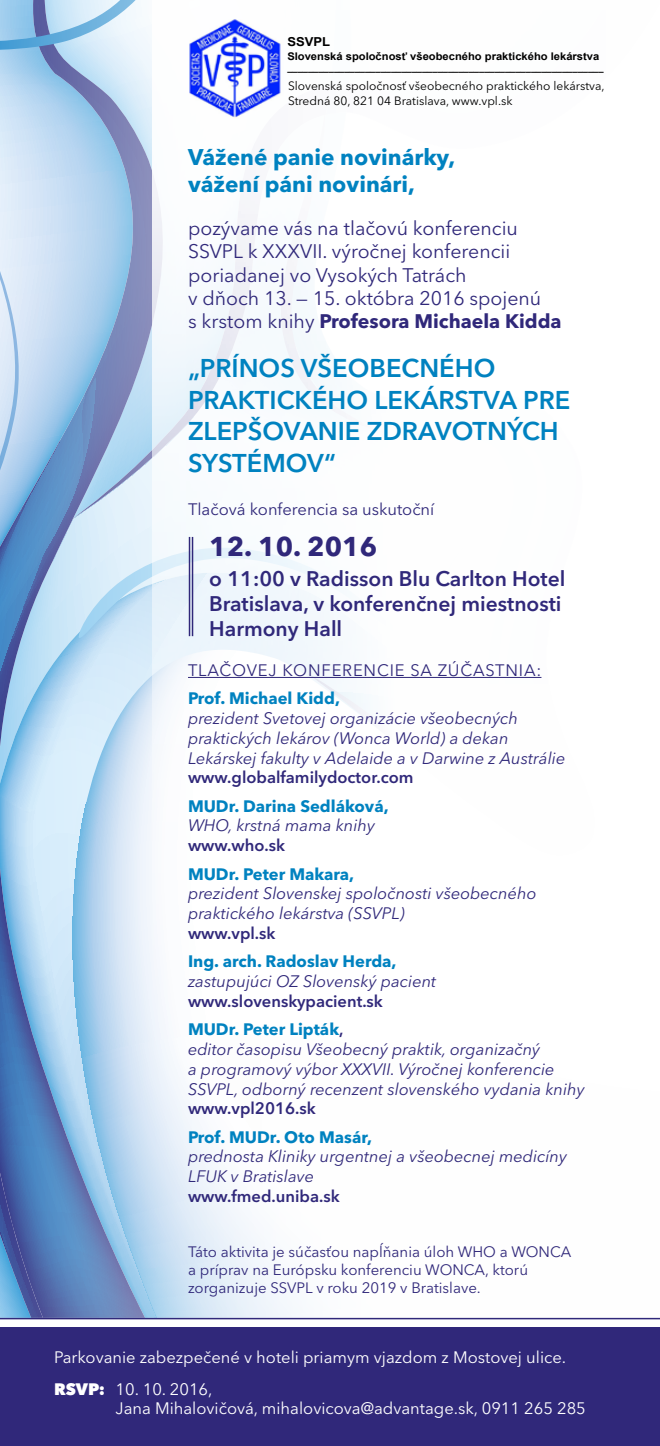
<style>
.page{position:relative;width:660px;height:1446px;background:#fff}
.page>*{position:absolute;margin:0;border:0;box-sizing:border-box;transform-origin:0 0}
.t1{font:700 27px "Avenir Next LT Pro";color:#30287a}
.t2{font:600 25.5px/31.5px "Avenir Next LT Pro";color:#0082c0}
.t3{font:700 22.5px/27px "Avenir Next LT Pro";color:#0082c0}
.t4{font:600 21px/25.2px "Avenir Next LT Pro";color:#30287a}
.t5{font:19.5px/23.4px "Avenir Next LT Pro";color:#30287a}
.t6{font:italic 16.5px/19.8px "Avenir Next LT Pro";color:#30287a}
.t7{font:16.5px/19.8px "Avenir Next LT Pro";color:#fff}
.t8{font:600 16.5px/28.3px "Avenir Next LT Pro";color:#30287a}
.t9{font:700 16.5px "Avenir Next LT Pro";color:#0082c0}
.t10{font:16.5px "Avenir Next LT Pro";letter-spacing:.05em;color:#30287a}
.t11{font:16.5px "Avenir Next LT Pro";color:#30287a}
.t12{font:15px/18px "Avenir Next LT Pro";color:#30287a}
.t13{font:700 12.3px "Arial";color:#000;scale:1.06 1}
.t14{font:12px/14.4px "Avenir Next LT Pro";color:#000}
.t15{font:700 10.5px "Arial";color:#000;scale:1.06 1}
.t16{font:700 8.85px "Arial";color:#000;scale:1.06 1}
.s1{font-weight:700}
.s2{font-weight:700;color:#0082c0}
.s3{font-weight:800}
</style>
<div class="page">
<svg style="left:30px;top:0;width:122px;height:1318px;background:#cee5f6"></svg>
<svg style="left:30px;top:794px;width:115px;height:524px;background:#a0c1e2"></svg>
<svg style="left:135px;top:85px;width:17px;height:434px;background:#acbbda"></svg>
<svg style="left:0;top:632px;width:30px;height:686px;background:#6691c7"></svg>
<svg style="left:0;top:0;width:135px;height:632px;background:#a5c4e3"></svg>
<svg style="left:76px;top:530px;width:76px;height:117px;background:#cce6f7"></svg>
<hr style="left:0;top:1318px;width:659px;height:1px;background:#30287a">
<div style="left:0;top:1327px;width:659px;height:119px;background:#30287a"></div>
<img style="left:189px;top:19px;width:92px;height:99px">
<hr style="left:188px;top:677px;width:353px;height:1px;background:#30287a">
<hr style="left:192px;top:537px;width:1px;height:99px;background:#30287a">
<hr style="left:189px;top:537px;width:1px;height:99px;background:#30287a">
<p class="t13" style="left:287px;top:34px;width:42px">SSVPL</p>
<p class="t15" style="left:287px;top:50px;width:295px">Slovenská spoločnosť všeobecného praktického lekárstva</p>
<p class="t16" style="left:287px;top:62px;width:299px">_____________________________________________________________</p>
<p class="t14" style="left:288px;top:79px;width:318px">Slovenská spoločnosť všeobecného praktického lekárstva,<br>Stredná 80, 821 04 Bratislava, www.vpl.sk</p>
<h3 class="t3" style="left:188px;top:143px;width:268px">Vážené panie novinárky, vážení páni novinári,</h3>
<p class="t5" style="left:188px;top:216px;width:375px">pozývame vás na tlačovú konferenciu SSVPL k XXXVII. výročnej konferencii poriadanej vo Vysokých Tatrách<br>v dňoch 13. — 15. októbra 2016 spojenú<br>s krstom knihy <span class="s1">Profesora Michaela Kidda</span></p>
<h2 class="t2" style="left:188px;top:352px;width:383px">„PRÍNOS VŠEOBECNÉHO<br>PRAKTICKÉHO LEKÁRSTVA PRE<br>ZLEPŠOVANIE ZDRAVOTNÝCH<br>SYSTÉMOV“</h2>
<p class="t11" style="left:188px;top:500px;width:248px">Tlačová konferencia sa uskutoční</p>
<h1 class="t1" style="left:209px;top:530px;width:169px">12. 10. 2016</h1>
<p class="t4" style="left:209px;top:566px;width:357px">o 11:00 v Radisson Blu Carlton Hotel<br>Bratislava, v konferenčnej miestnosti<br>Harmony Hall</p>
<p class="t10" style="left:188px;top:660px;width:354px">TLAČOVEJ KONFERENCIE SA ZÚČASTNIA:</p>
<p class="t9" style="left:188px;top:688px;width:153px">Prof. Michael Kidd,</p>
<p class="t6" style="left:188px;top:708px;width:378px">prezident Svetovej organizácie všeobecných praktických lekárov (Wonca World) a dekan<br>Lekárskej fakulty v Adelaide a v Darwine z Austrálie</p>
<p class="t8" style="left:188px;top:763px;width:227px">www.globalfamilydoctor.com</p>
<p class="t9" style="left:188px;top:796px;width:202px">MUDr. Darina Sedláková,</p>
<p class="t6" style="left:188px;top:816px;width:188px">WHO, krstná mama knihy</p>
<p class="t8" style="left:188px;top:831px;width:98px">www.who.sk</p>
<p class="t9" style="left:188px;top:863px;width:167px">MUDr. Peter Makara,</p>
<p class="t6" style="left:188px;top:883px;width:349px">prezident Slovenskej spoločnosti všeobecného praktického lekárstva (SSVPL)</p>
<p class="t8" style="left:188px;top:919px;width:89px">www.vpl.sk</p>
<p class="t9" style="left:188px;top:951px;width:210px">Ing. arch. Radoslav Herda,</p>
<p class="t6" style="left:188px;top:971px;width:249px">zastupujúci OZ Slovenský pacient</p>
<p class="t8" style="left:188px;top:987px;width:196px">www.slovenskypacient.sk<br><span class="s2">MUDr. Peter Lipták</span>,</p>
<p class="t6" style="left:188px;top:1039px;width:398px">editor časopisu Všeobecný praktik, organizačný<br>a programový výbor XXXVII. Výročnej konferencie<br>SSVPL, odborný recenzent slovenského vydania knihy</p>
<p class="t8" style="left:188px;top:1094px;width:129px">www.vpl2016.sk</p>
<p class="t9" style="left:188px;top:1127px;width:185px">Prof. MUDr. Oto Masár,</p>
<p class="t6" style="left:188px;top:1147px;width:380px">prednosta Kliniky urgentnej a všeobecnej medicíny<br>LFUK v Bratislave</p>
<p class="t8" style="left:188px;top:1182px;width:153px">www.fmed.uniba.sk</p>
<p class="t12" style="left:188px;top:1242px;width:384px">Táto aktivita je súčasťou napĺňania úloh WHO a WONCA a príprav na Európsku konferenciu WONCA, ktorú zorganizuje SSVPL v roku 2019 v Bratislave.</p>
<p class="t7" style="left:54px;top:1347px;width:513px">Parkovanie zabezpečené v hoteli priamym vjazdom z Mostovej ulice.</p>
<p class="t7" style="left:115px;top:1379px;width:471px;text-indent:-61px"><span class="s3">RSVP:</span> 10. 10. 2016,<br>Jana Mihalovičová, mihalovicova@advantage.sk, 0911 265 285</p>
</div>
